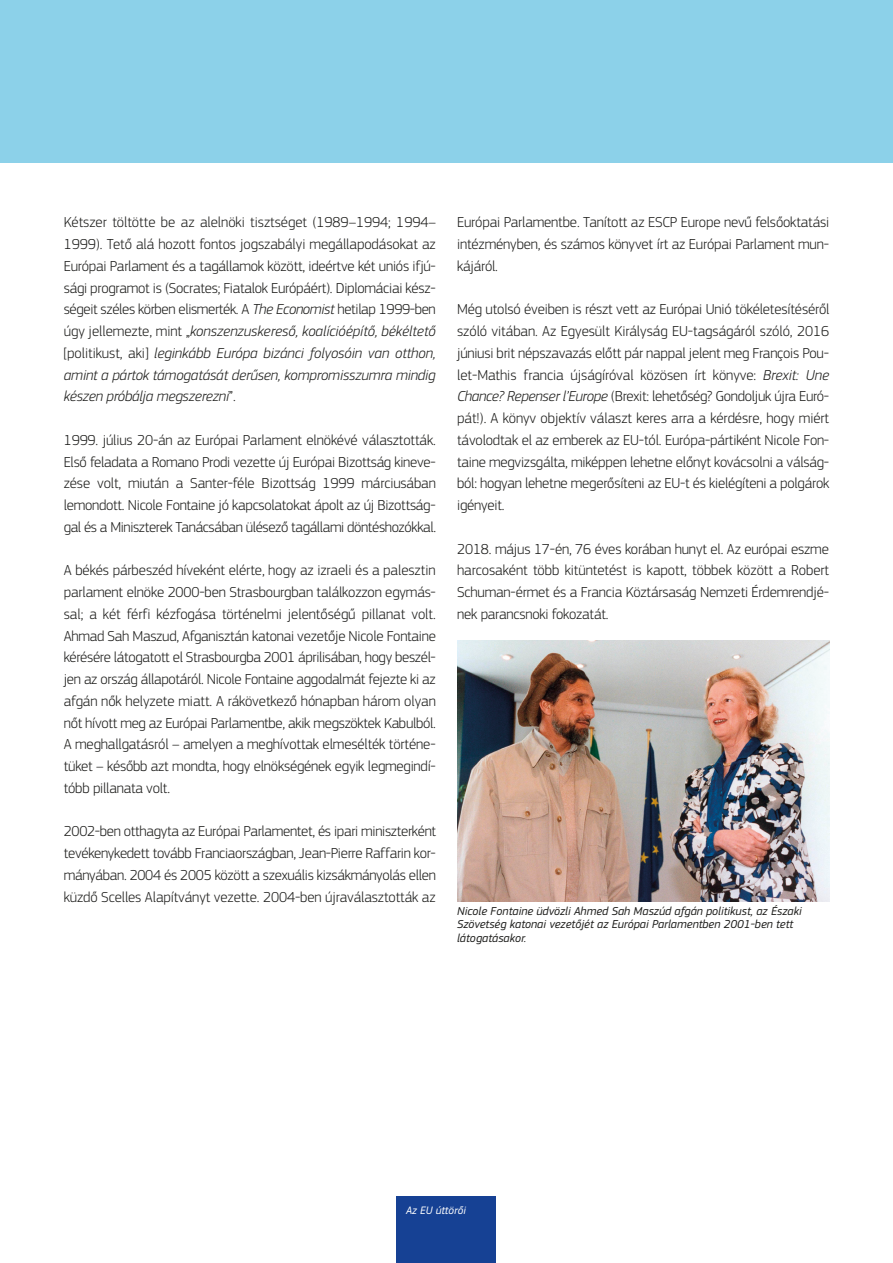
<style>
.page{position:relative;width:893px;height:1263px;background:#fff}
.page>*{position:absolute;margin:0;border:0;box-sizing:border-box;transform-origin:0 0}
.Body{font:300 15px/21.8px "EC Square Sans Pro";letter-spacing:-.015em;color:#1d1d1b;text-align:justify}
.t1{font:italic 12px/13.5px "EC Square Sans Pro";color:#1d1d1b}
.t2{font:italic 11.25px "EC Square Sans Pro";color:#fff}
.s1{font-style:italic}
</style>
<div class="page">
<div style="left:0;top:0;width:893px;height:162px;background:#8cd1e9"></div>
<img style="left:457px;top:640px;width:372px;height:262px">
<div style="left:397px;top:1197px;width:99px;height:66px;background:#164194"></div>
<p class="Body" style="left:64px;top:211px;width:374px">Kétszer töltötte be az alelnöki tisztséget (1989–1994; 1994– 1999). Tető alá hozott fontos jogszabályi megállapodásokat az Európai Parlament és a tagállamok között, ideértve két uniós ifjú&shy;sági programot is (Socrates; Fiatalok Európáért). Diplomáciai kész&shy;ségeit széles körben elismerték. A <span class="s1">The Economist</span> hetilap 1999-ben úgy jellemezte, mint „<span class="s1">konszenzuskereső, koalícióépítő, békéltető </span>[politikust, aki] <span class="s1">leginkább Európa bizánci folyosóin van otthon, amint a pártok támogatását derűsen, kompromisszumra mindig készen próbálja megszerezni</span>”.</p>
<p class="Body" style="left:64px;top:429px;width:374px">1999. július 20-án az Európai Parlament elnökévé választották.<br>Első feladata a Romano Prodi vezette új Európai Bizottság kineve&shy;zése volt, miután a Santer-féle Bizottság 1999 márciusában lemondott. Nicole Fontaine jó kapcsolatokat ápolt az új Bizottság&shy;gal és a Miniszterek Tanácsában ülésező tagállami döntéshozókkal.</p>
<p class="Body" style="left:64px;top:559px;width:374px">A békés párbeszéd híveként elérte, hogy az izraeli és a palesztin parlament elnöke 2000-ben Strasbourgban találkozzon egymás&shy;sal; a két férfi kézfogása történelmi jelentőségű pillanat volt.<br>Ahmad Sah Maszud, Afganisztán katonai vezetője Nicole Fontaine kérésére látogatott el Strasbourgba 2001 áprilisában, hogy beszél&shy;jen az ország állapotáról. Nicole Fontaine aggodalmát fejezte ki az afgán nők helyzete miatt. A rákövetkező hónapban három olyan nőt hívott meg az Európai Parlamentbe, akik megszöktek Kabulból.<br>A meghallgatásról – amelyen a meghívottak elmesélték történe&shy;tüket – később azt mondta, hogy elnökségének egyik legmegindí&shy;tóbb pillanata volt.</p>
<p class="Body" style="left:64px;top:820px;width:374px">2002-ben otthagyta az Európai Parlamentet, és ipari miniszterként tevékenykedett tovább Franciaországban, Jean-Pierre Raffarin kor&shy;mányában. 2004 és 2005 között a szexuális kizsákmányolás ellen küzdő Scelles Alapítványt vezette. 2004-ben újraválasztották az</p>
<p class="Body" style="left:457px;top:211px;width:374px">Európai Parlamentbe. Tanított az ESCP Europe nevű felsőoktatási intézményben, és számos könyvet írt az Európai Parlament mun&shy;kájáról.</p>
<p class="Body" style="left:457px;top:298px;width:374px">Még utolsó éveiben is részt vett az Európai Unió tökéletesítéséről szóló vitában. Az Egyesült Királyság EU-tagságáról szóló, 2016 júniusi brit népszavazás előtt pár nappal jelent meg François Pou&shy;let-Mathis francia újságíróval közösen írt könyve: <span class="s1">Brexit: Une Chance? Repenser l’Europe</span> (Brexit: lehetőség? Gondoljuk újra Euró&shy;pát!). A könyv objektív választ keres arra a kérdésre, hogy miért távolodtak el az emberek az EU-tól. Európa-pártiként Nicole Fon&shy;taine megvizsgálta, miképpen lehetne előnyt kovácsolni a válság&shy;ból: hogyan lehetne megerősíteni az EU-t és kielégíteni a polgárok igényeit.</p>
<p class="Body" style="left:457px;top:538px;width:374px">2018. május 17-én, 76 éves korában hunyt el. Az európai eszme harcosaként több kitüntetést is kapott, többek között a Robert Schuman-érmet és a Francia Köztársaság Nemzeti Érdemrendjé&shy;nek parancsnoki fokozatát.</p>
<p class="t1" style="left:457px;top:904px;width:346px">Nicole Fontaine üdvözli Ahmed Sah Maszúd afgán politikust, az Északi<br>Szövetség katonai vezetőjét az Európai Parlamentben 2001-ben tett látogatásakor.</p>
<p class="t2" style="left:406px;top:1204px;width:61px">Az EU úttörői</p>
</div>
